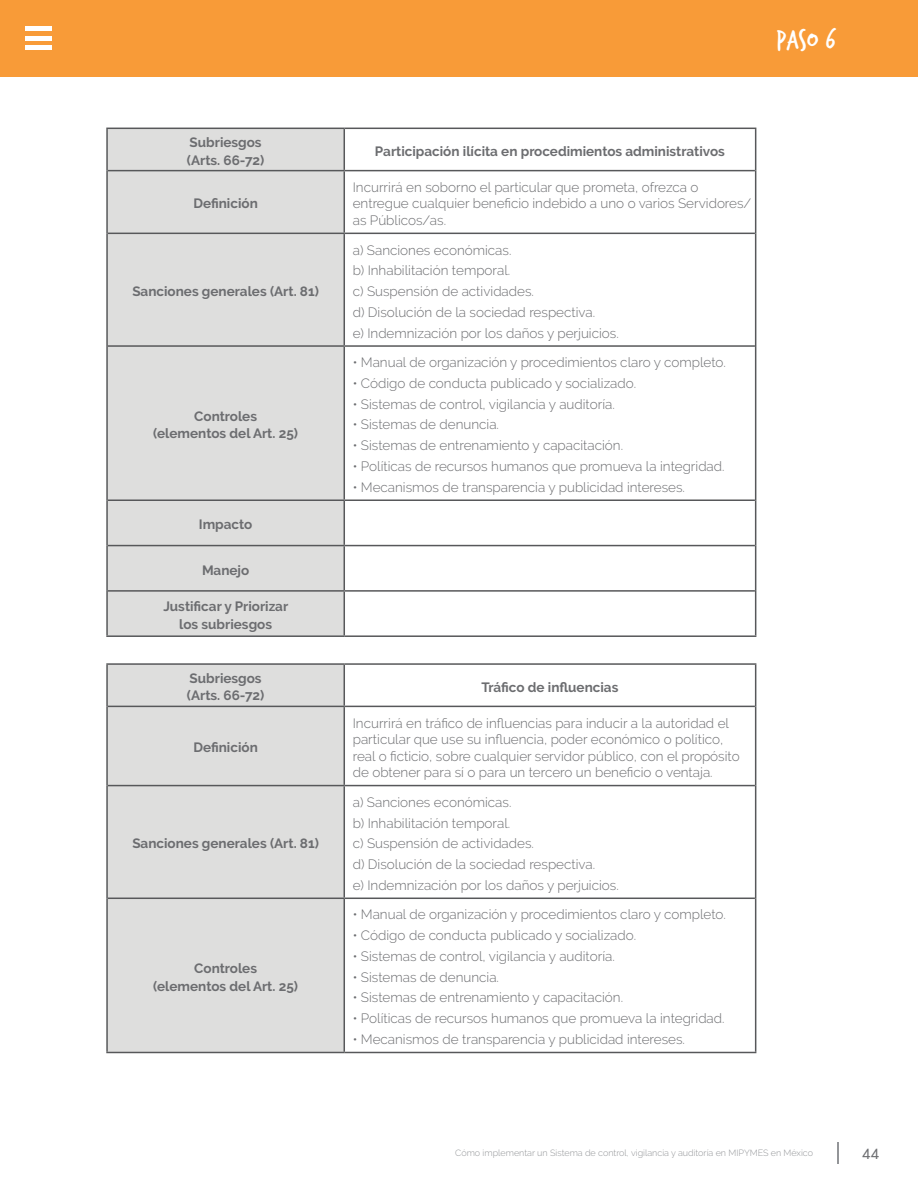
<style>
.page{position:relative;width:918px;height:1188px;background:#fff}
.page>*{position:absolute;margin:0;border:0;box-sizing:border-box;transform-origin:0 0}
.t1{font:30px "Trash Hand";color:#fff}
.t2{font:15px "Averta";color:#6c6d70}
.t3{font:300 13.5px/20.7px "Raleway";color:#6c6d70}
.t4{font:700 13.5px/17.7px "Raleway";color:#6c6d70;text-align:center}
.t5{font:300 9px "Raleway";color:#939598}
</style>
<div class="page">
<svg style="left:837px;top:1142px;width:1px;height:22px"></svg>
<div style="left:0;top:0;width:918px;height:77px;background:#f89b38"></div>
<div style="left:26px;top:26px;width:26px;height:5px;background:#fff"></div>
<hr style="left:26px;top:46px;width:26px;height:4px;background:#fff">
<div style="left:26px;top:36px;width:26px;height:5px;background:#fff"></div>
<div style="left:108px;top:129px;width:236px;height:506px;background:#dededd"></div>
<hr style="left:344px;top:128px;width:412px;height:1px;background:#57585a">
<hr style="left:755px;top:129px;width:1px;height:42px;background:#57585a">
<hr style="left:755px;top:171px;width:1px;height:62px;background:#57585a">
<hr style="left:755px;top:233px;width:1px;height:113px;background:#57585a">
<hr style="left:755px;top:346px;width:1px;height:154px;background:#57585a">
<hr style="left:755px;top:500px;width:1px;height:46px;background:#57585a">
<hr style="left:755px;top:546px;width:1px;height:45px;background:#57585a">
<hr style="left:755px;top:591px;width:1px;height:44px;background:#57585a">
<hr style="left:344px;top:170px;width:411px;height:1px;background:#57585a">
<hr style="left:344px;top:233px;width:411px;height:1px;background:#57585a">
<hr style="left:344px;top:345px;width:411px;height:2px;background:#57585a">
<hr style="left:344px;top:499px;width:411px;height:2px;background:#57585a">
<hr style="left:344px;top:545px;width:411px;height:1px;background:#57585a">
<hr style="left:344px;top:590px;width:411px;height:2px;background:#57585a">
<hr style="left:344px;top:635px;width:412px;height:2px;background:#57585a">
<hr style="left:106px;top:129px;width:2px;height:42px;background:#57585a">
<hr style="left:106px;top:171px;width:2px;height:62px;background:#57585a">
<hr style="left:106px;top:233px;width:2px;height:113px;background:#57585a">
<hr style="left:106px;top:346px;width:2px;height:154px;background:#57585a">
<hr style="left:106px;top:500px;width:2px;height:46px;background:#57585a">
<hr style="left:106px;top:546px;width:2px;height:45px;background:#57585a">
<hr style="left:106px;top:591px;width:2px;height:44px;background:#57585a">
<hr style="left:106px;top:128px;width:238px;height:1px;background:#57585a">
<hr style="left:344px;top:129px;width:1px;height:41px;background:#57585a">
<hr style="left:344px;top:171px;width:1px;height:62px;background:#57585a">
<hr style="left:344px;top:234px;width:1px;height:111px;background:#57585a">
<hr style="left:344px;top:347px;width:1px;height:152px;background:#57585a">
<hr style="left:344px;top:501px;width:1px;height:44px;background:#57585a">
<hr style="left:344px;top:546px;width:1px;height:44px;background:#57585a">
<hr style="left:344px;top:592px;width:1px;height:43px;background:#57585a">
<hr style="left:108px;top:170px;width:236px;height:1px;background:#57585a">
<hr style="left:108px;top:233px;width:236px;height:1px;background:#57585a">
<hr style="left:108px;top:345px;width:236px;height:2px;background:#57585a">
<hr style="left:108px;top:499px;width:236px;height:2px;background:#57585a">
<hr style="left:108px;top:545px;width:236px;height:1px;background:#57585a">
<hr style="left:108px;top:590px;width:236px;height:2px;background:#57585a">
<hr style="left:106px;top:635px;width:238px;height:2px;background:#57585a">
<div style="left:108px;top:665px;width:236px;height:387px;background:#dededd"></div>
<hr style="left:106px;top:665px;width:2px;height:41px;background:#57585a">
<hr style="left:106px;top:706px;width:2px;height:80px;background:#57585a">
<hr style="left:106px;top:786px;width:2px;height:112px;background:#57585a">
<hr style="left:106px;top:898px;width:2px;height:154px;background:#57585a">
<hr style="left:106px;top:663px;width:238px;height:2px;background:#57585a">
<hr style="left:344px;top:663px;width:412px;height:2px;background:#57585a">
<hr style="left:344px;top:665px;width:1px;height:41px;background:#57585a">
<hr style="left:755px;top:665px;width:1px;height:41px;background:#57585a">
<hr style="left:344px;top:707px;width:1px;height:78px;background:#57585a">
<hr style="left:755px;top:706px;width:1px;height:80px;background:#57585a">
<hr style="left:344px;top:786px;width:1px;height:112px;background:#57585a">
<hr style="left:755px;top:786px;width:1px;height:112px;background:#57585a">
<hr style="left:344px;top:899px;width:1px;height:153px;background:#57585a">
<hr style="left:755px;top:898px;width:1px;height:154px;background:#57585a">
<hr style="left:108px;top:706px;width:236px;height:1px;background:#57585a">
<hr style="left:344px;top:706px;width:411px;height:1px;background:#57585a">
<hr style="left:108px;top:785px;width:236px;height:1px;background:#57585a">
<hr style="left:344px;top:785px;width:411px;height:1px;background:#57585a">
<hr style="left:108px;top:898px;width:236px;height:1px;background:#57585a">
<hr style="left:344px;top:898px;width:411px;height:1px;background:#57585a">
<hr style="left:106px;top:1052px;width:238px;height:1px;background:#57585a">
<hr style="left:344px;top:1052px;width:412px;height:1px;background:#57585a">
<h1 class="t1" style="left:776px;top:25px;width:61px">PASO 6</h1>
<p class="t4" style="left:187px;top:133px;width:79px;text-align:left">Subriesgos (Arts. 66-72)</p>
<p class="t4" style="left:375px;top:142px;width:351px">Participación ilícita en procedimientos administrativos</p>
<p class="t4" style="left:193px;top:195px;width:66px">Definición</p>
<p class="t3" style="left:353px;top:179px;width:400px;line-height:16.5px">Incurrirá en soborno el particular que prometa, ofrezca o entregue cualquier beneficio indebido a uno o varios Servidores/ as Públicos/as.</p>
<p class="t4" style="left:132px;top:282px;width:188px">Sanciones generales (Art. 81)</p>
<p class="t4" style="left:153px;top:407px;width:146px">Controles<br>(elementos del Art. 25)</p>
<p class="t4" style="left:199px;top:516px;width:55px">Impacto</p>
<p class="t4" style="left:202px;top:561px;width:49px">Manejo</p>
<p class="t4" style="left:163px;top:597px;width:126px">Justificar y Priorizar los subriesgos</p>
<p class="t3" style="left:353px;top:239px;width:268px">a) Sanciones económicas.<br>b) Inhabilitación temporal.<br>c) Suspensión de actividades.<br>d) Disolución de la sociedad respectiva.<br>e) Indemnización por los daños y perjuicios.</p>
<p class="t3" style="left:353px;top:352px;width:375px">• Manual de organización y procedimientos claro y completo.</p>
<p class="t3" style="left:353px;top:373px;width:285px">• Código de conducta publicado y socializado.</p>
<p class="t3" style="left:353px;top:394px;width:264px">• Sistemas de control, vigilancia y auditoría.</p>
<p class="t3" style="left:353px;top:414px;width:148px">• Sistemas de denuncia.</p>
<p class="t3" style="left:353px;top:435px;width:272px">• Sistemas de entrenamiento y capacitación.</p>
<p class="t3" style="left:353px;top:456px;width:373px">• Políticas de recursos humanos que promueva la integridad.</p>
<p class="t3" style="left:353px;top:477px;width:334px">• Mecanismos de transparencia y publicidad intereses.</p>
<p class="t4" style="left:187px;top:669px;width:79px;text-align:left">Subriesgos (Arts. 66-72)</p>
<p class="t4" style="left:482px;top:678px;width:138px">Tráfico de influencias</p>
<p class="t4" style="left:193px;top:739px;width:66px">Definición</p>
<p class="t4" style="left:132px;top:835px;width:188px">Sanciones generales (Art. 81)</p>
<p class="t4" style="left:153px;top:959px;width:146px">Controles<br>(elementos del Art. 25)</p>
<p class="t3" style="left:353px;top:715px;width:388px;line-height:16.5px">Incurrirá en tráfico de influencias para inducir a la autoridad el particular que use su influencia, poder económico o político, real o ficticio, sobre cualquier servidor público, con el propósito de obtener para sí o para un tercero un beneficio o ventaja.</p>
<p class="t3" style="left:353px;top:792px;width:268px">a) Sanciones económicas.<br>b) Inhabilitación temporal.<br>c) Suspensión de actividades.<br>d) Disolución de la sociedad respectiva.<br>e) Indemnización por los daños y perjuicios.</p>
<p class="t3" style="left:353px;top:904px;width:375px">• Manual de organización y procedimientos claro y completo.</p>
<p class="t3" style="left:353px;top:925px;width:285px">• Código de conducta publicado y socializado.</p>
<p class="t3" style="left:353px;top:946px;width:264px">• Sistemas de control, vigilancia y auditoría.</p>
<p class="t3" style="left:353px;top:967px;width:148px">• Sistemas de denuncia.</p>
<p class="t3" style="left:353px;top:987px;width:272px">• Sistemas de entrenamiento y capacitación.</p>
<p class="t3" style="left:353px;top:1008px;width:373px">• Políticas de recursos humanos que promueva la integridad.</p>
<p class="t3" style="left:353px;top:1029px;width:334px">• Mecanismos de transparencia y publicidad intereses.</p>
<p class="t5" style="left:455px;top:1148px;width:359px">Cómo implementar un Sistema de control, vigilancia y auditoría en MIPYMES en México</p>
<p class="t2" style="left:862px;top:1144px;width:19px">44</p>
</div>
